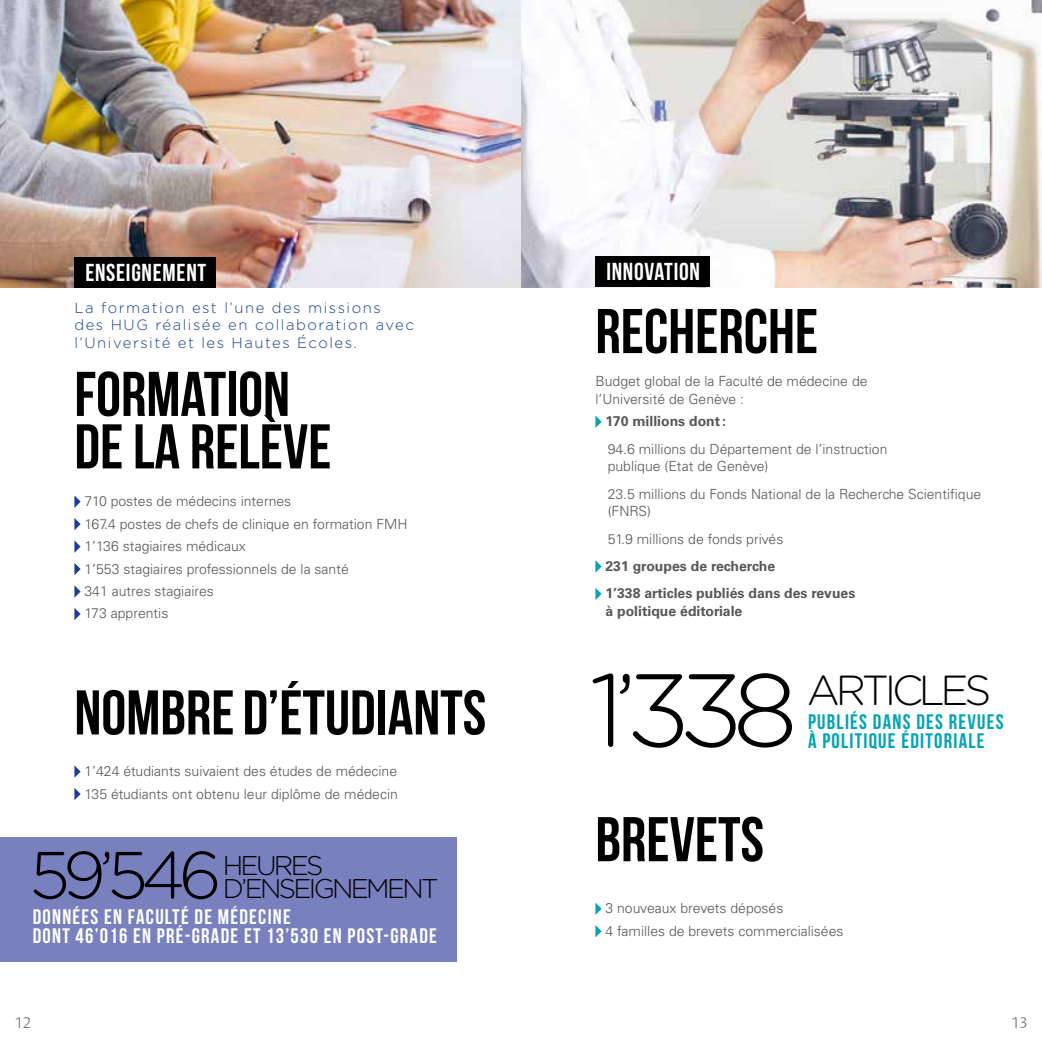
<style>
.page{position:relative;width:1042px;height:1042px;background:#fff}
.page>*{position:absolute;margin:0;border:0;box-sizing:border-box;transform-origin:0 0}
.t1{font:300 103.25px "Gotham Rounded";color:#000}
.t2{font:300 66.5px "Gotham Rounded";color:#000}
.t3{font:63px/52.5px "Bebas Neue";color:#000}
.t4{font:300 42px "Gotham Rounded";letter-spacing:-.1em;color:#000}
.t5{font:300 27.12px/23.8px "Gotham Rounded";letter-spacing:-.1em;color:#000}
.t6{font:24.5px "Bebas Neue";letter-spacing:.03em;color:#fff}
.t7{font:21px/19.2px "Bebas Neue";letter-spacing:.06em;color:#fff}
.t8{font:21px/19.2px "Bebas Neue";letter-spacing:.06em;color:#00a4b4}
.t9{font:300 15.75px "Foundry Sans";color:#575756}
.t10{font:300 14.88px/17.8px "Gotham Rounded";letter-spacing:.1em;color:#194093}
.t11{font:300 14px/22.4px "Univers LT Std";color:#575756}
.t12{font:700 14px/27.5px "Univers LT Std";color:#575756}
</style>
<div class="page">
<img style="left:0;top:0;width:521px;height:288px">
<svg style="left:521px;top:0;width:521px;height:288px"></svg>
<div style="left:0;top:837px;width:456px;height:124px;background:#7881be"></div>
<svg style="left:74px;top:495px;width:7px;height:13px"></svg>
<svg style="left:74px;top:518px;width:7px;height:12px"></svg>
<svg style="left:74px;top:540px;width:7px;height:13px"></svg>
<svg style="left:74px;top:563px;width:7px;height:12px"></svg>
<svg style="left:74px;top:585px;width:7px;height:13px"></svg>
<svg style="left:74px;top:608px;width:7px;height:12px"></svg>
<svg style="left:74px;top:765px;width:7px;height:13px"></svg>
<svg style="left:74px;top:788px;width:7px;height:12px"></svg>
<div style="left:74px;top:257px;width:142px;height:31px;background:#000"></div>
<svg style="left:595px;top:415px;width:6px;height:13px"></svg>
<svg style="left:595px;top:560px;width:6px;height:13px"></svg>
<svg style="left:595px;top:588px;width:6px;height:12px"></svg>
<svg style="left:595px;top:902px;width:6px;height:13px"></svg>
<svg style="left:595px;top:925px;width:6px;height:12px"></svg>
<div style="left:595px;top:256px;width:114px;height:31px;background:#000"></div>
<h3 class="t6" style="left:85px;top:259px;width:122px">ENSEIGNEMENT</h3>
<p class="t10" style="left:74px;top:298px;width:341px">La formation est l’une des missions<br>des HUG réalisée en collaboration avec l’Université et les Hautes Écoles.</p>
<h3 class="t3" style="left:74px;top:367px;width:258px">FORMATION<br>DE LA RELÈVE</h3>
<p class="t11" style="left:85px;top:490px;width:324px">710 postes de médecins internes<br>167.4 postes de chefs de clinique en formation FMH<br>1’136 stagiaires médicaux<br>1’553 stagiaires professionnels de la santé<br>341 autres stagiaires<br>173 apprentis</p>
<h3 class="t3" style="left:74px;top:686px;width:413px">NOMBRE D’ÉTUDIANTS</h3>
<p class="t11" style="left:85px;top:760px;width:315px">1’424 étudiants suivaient des études de médecine<br>135 étudiants ont obtenu leur diplôme de médecin</p>
<h2 class="t2" style="left:30px;top:830px;width:193px">59’546</h2>
<h3 class="t7" style="left:33px;top:906px;width:406px">DONNÉES EN FACULTÉ DE MÉDECINE<br>DONT 46’016 EN PRÉ-GRADE ET 13’530 EN POST-GRADE</h3>
<h3 class="t5" style="left:223px;top:852px;width:217px">HEURES<br>D’ENSEIGNEMENT</h3>
<h3 class="t6" style="left:606px;top:258px;width:95px">INNOVATION</h3>
<h3 class="t3" style="left:595px;top:304px;width:224px">RECHERCHE</h3>
<p class="t11" style="left:595px;top:372px;width:274px;line-height:17.5px">Budget global de la Faculté de médecine de l’Université de Genève :</p>
<p class="t12" style="left:605px;top:408px;width:122px">170 millions dont:</p>
<p class="t11" style="left:608px;top:440px;width:281px;line-height:17.5px">94.6 millions du Département de l’instruction publique (Etat de Genève)</p>
<p class="t11" style="left:608px;top:485px;width:375px;line-height:17.5px">23.5 millions du Fonds National de la Recherche Scientifique (FNRS)</p>
<p class="t11" style="left:608px;top:527px;width:177px">51.9 millions de fonds privés</p>
<p class="t12" style="left:605px;top:552px;width:251px">231 groupes de recherche<br>1’338 articles publiés dans des revues</p>
<p class="t12" style="left:605px;top:597px;width:138px">à politique éditoriale</p>
<h1 class="t1" style="left:589px;top:641px;width:210px">1’338</h1>
<h3 class="t4" style="left:807px;top:661px;width:186px">ARTICLES</h3>
<h3 class="t8" style="left:808px;top:711px;width:197px">PUBLIÉS DANS DES REVUES<br>À POLITIQUE ÉDITORIALE</h3>
<h3 class="t3" style="left:595px;top:812px;width:170px">BREVETS</h3>
<p class="t11" style="left:605px;top:897px;width:239px">3 nouveaux brevets déposés<br>4 familles de brevets commercialisées</p>
<p class="t9" style="left:15px;top:1013px;width:17px">12</p>
<p class="t9" style="left:1011px;top:1013px;width:17px">13</p>
</div>
